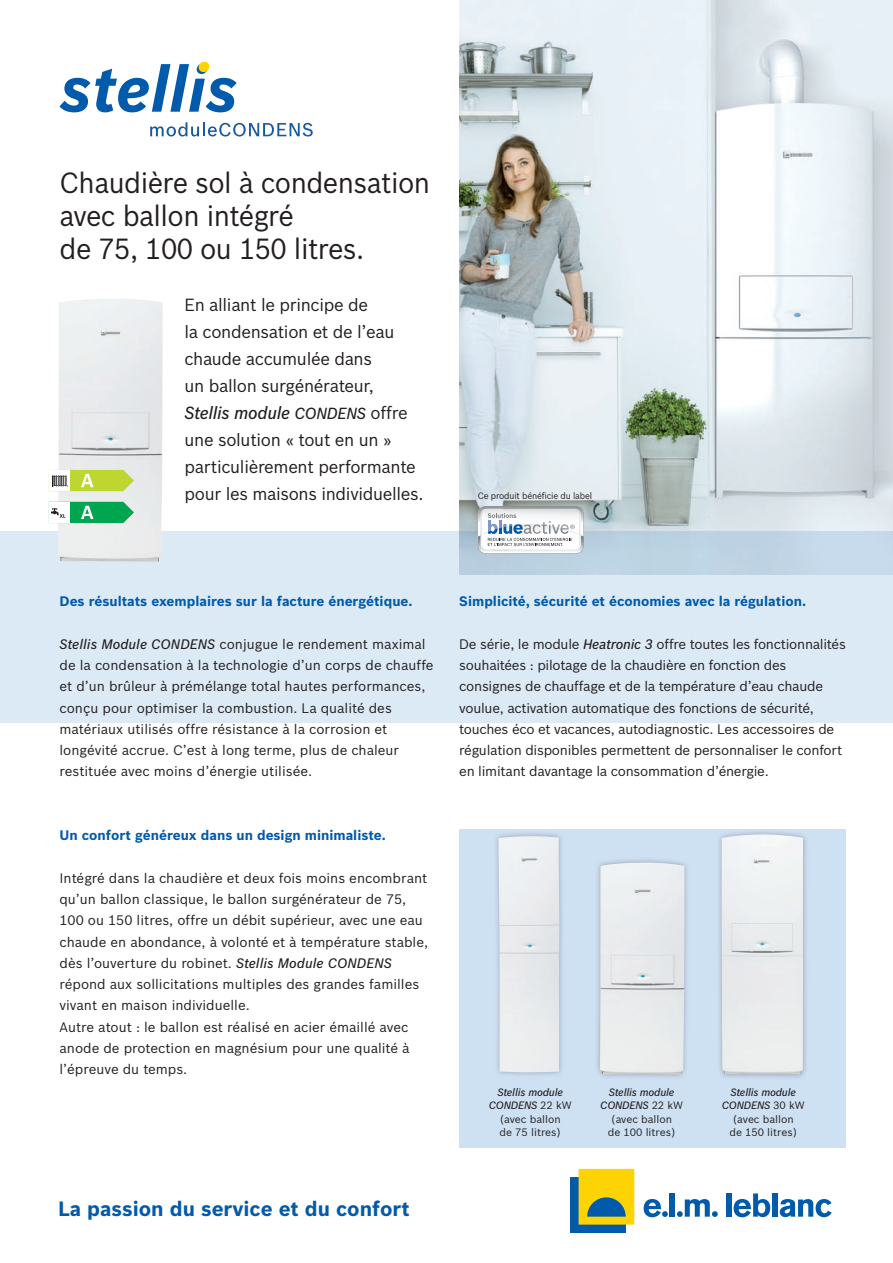
<style>
.page{position:relative;width:893px;height:1263px;background:#fff}
.page>*{position:absolute;margin:0;border:0;box-sizing:border-box;transform-origin:0 0}
.t1{font:28.5px/33px "Bosch Sans";letter-spacing:-.02em;color:#231f20;scale:.95 1}
.t2{font:700 20.25px "Bosch Sans";color:#015aaa}
.t3{font:17.25px/27px "Bosch Sans";letter-spacing:-.02em;color:#231f20}
.t4{font:13.5px/21.3px "Bosch Sans";color:#231f20}
.t5{font:13.5px/21.3px "Bosch Sans";letter-spacing:-.02em;color:#231f20}
.t6{font:700 13.5px "Bosch Sans";color:#015aaa}
.t7{font:10.5px/13.5px "Bosch Sans";color:#231f20;text-align:center}
.t8{font:9px "Bosch Sans";letter-spacing:-.02em;color:#231f20;scale:.95 1}
.s1{font-weight:500;font-style:italic}
.s2{font-weight:500;font-style:italic;font-size:15.75px}
</style>
<div class="page">
<img style="left:459px;top:0;width:434px;height:531px">
<svg style="left:0;top:531px;width:893px;height:192px;background:#d9e7f3"></svg>
<div style="left:459px;top:829px;width:387px;height:319px;background:#cee1f3"></div>
<svg style="left:150px;top:122px;width:163px;height:14px"></svg>
<svg style="left:60px;top:64px;width:177px;height:48px"></svg>
<div style="left:199px;top:62px;width:10px;height:10px;background:#fed304;border-radius:50%"></div>
<div style="left:594px;top:857px;width:96px;height:223px;background:#231f20;opacity:.3"></div>
<div style="left:600px;top:863px;width:24px;height:64px;background:#edf0f1"></div>
<div style="left:493px;top:830px;width:72px;height:248px;background:#231f20;opacity:.3"></div>
<img style="left:498px;top:836px;width:61px;height:236px">
<div style="left:716px;top:829px;width:93px;height:251px;background:#231f20;opacity:.3"></div>
<img style="left:722px;top:834px;width:81px;height:240px">
<svg style="left:478px;top:506px;width:106px;height:48px"></svg>
<div style="left:570px;top:1177px;width:56px;height:56px;background:#015aaa"></div>
<svg style="left:579px;top:1169px;width:55px;height:55px"></svg>
<div style="left:670px;top:1193px;width:5px;height:24px;background:#015aaa"></div>
<div style="left:726px;top:1193px;width:5px;height:24px;background:#015aaa"></div>
<svg style="left:734px;top:1193px;width:36px;height:24px"></svg>
<div style="left:773px;top:1193px;width:5px;height:24px;background:#015aaa"></div>
<svg style="left:780px;top:1199px;width:52px;height:18px"></svg>
<svg style="left:677px;top:1199px;width:41px;height:18px"></svg>
<svg style="left:644px;top:1199px;width:24px;height:18px"></svg>
<svg style="left:52px;top:470px;width:82px;height:21px;background:#c4d465"></svg>
<svg style="left:51px;top:502px;width:83px;height:21px"></svg>
<p class="t1" style="left:60px;top:165px;width:392px">Chaudière sol à condensation</p>
<p class="t1" style="left:60px;top:198px;width:322px">avec ballon intégré<br>de 75, 100 ou 150 litres.</p>
<p class="t3" style="left:185px;top:291px;width:240px">En alliant le principe de<br>la condensation et de l’eau chaude accumulée dans<br>un ballon surgénérateur,<br><span class="s1">Stellis module</span> <span class="s2">CONDENS</span> offre une solution « tout en un » particulièrement performante pour les maisons individuelles.</p>
<p class="t8" style="left:478px;top:490px;width:122px">Ce produit bénéficie du label</p>
<p class="t6" style="left:60px;top:593px;width:354px">Des résultats exemplaires sur la facture énergétique.</p>
<p class="t4" style="left:60px;top:633px;width:376px"><span class="s1">Stellis Module CONDENS</span> conjugue le rendement maximal de la condensation à la technologie d’un corps de chauffe et d’un brûleur à prémélange total hautes performances, conçu pour optimiser la combustion. La qualité des matériaux utilisés offre résistance à la corrosion et longévité accrue. C’est à long terme, plus de chaleur restituée avec moins d’énergie utilisée.</p>
<p class="t6" style="left:60px;top:827px;width:328px">Un confort généreux dans un design minimaliste.</p>
<p class="t4" style="left:60px;top:867px;width:370px">Intégré dans la chaudière et deux fois moins encombrant qu’un ballon classique, le ballon surgénérateur de 75, 100 ou 150 litres, offre un débit supérieur, avec une eau chaude en abondance, à volonté et à température stable, dès l’ouverture du robinet. <span class="s1">Stellis Module CONDENS </span>répond aux sollicitations multiples des grandes familles vivant en maison individuelle.</p>
<p class="t4" style="left:60px;top:1016px;width:352px;text-align:justify">Autre atout : le ballon est réalisé en acier émaillé avec anode de protection en magnésium pour une qualité à l’épreuve du temps.</p>
<p class="t2" style="left:58px;top:1196px;width:353px">La passion du service et du confort</p>
<p class="t6" style="left:459px;top:593px;width:348px">Simplicité, sécurité et économies avec la régulation.</p>
<p class="t5" style="left:459px;top:633px;width:388px">De série, le module <span class="s1">Heatronic 3</span> offre toutes les fonctionnalités souhaitées : pilotage de la chaudière en fonction des consignes de chauffage et de la température d’eau chaude voulue, activation automatique des fonctions de sécurité, touches éco et vacances, autodiagnostic. Les accessoires de régulation disponibles permettent de personnaliser le confort en limitant davantage la consommation d’énergie.</p>
<p class="t7" style="left:489px;top:1085px;width:84px"><span class="s1">Stellis module<br>CONDENS</span> 22 kW (avec ballon<br>de 75 litres)</p>
<p class="t7" style="left:600px;top:1085px;width:84px"><span class="s1">Stellis module<br>CONDENS</span> 22 kW (avec ballon<br>de 100 litres)</p>
<p class="t7" style="left:722px;top:1085px;width:84px"><span class="s1">Stellis module<br>CONDENS</span> 30 kW (avec ballon<br>de 150 litres)</p>
</div>
